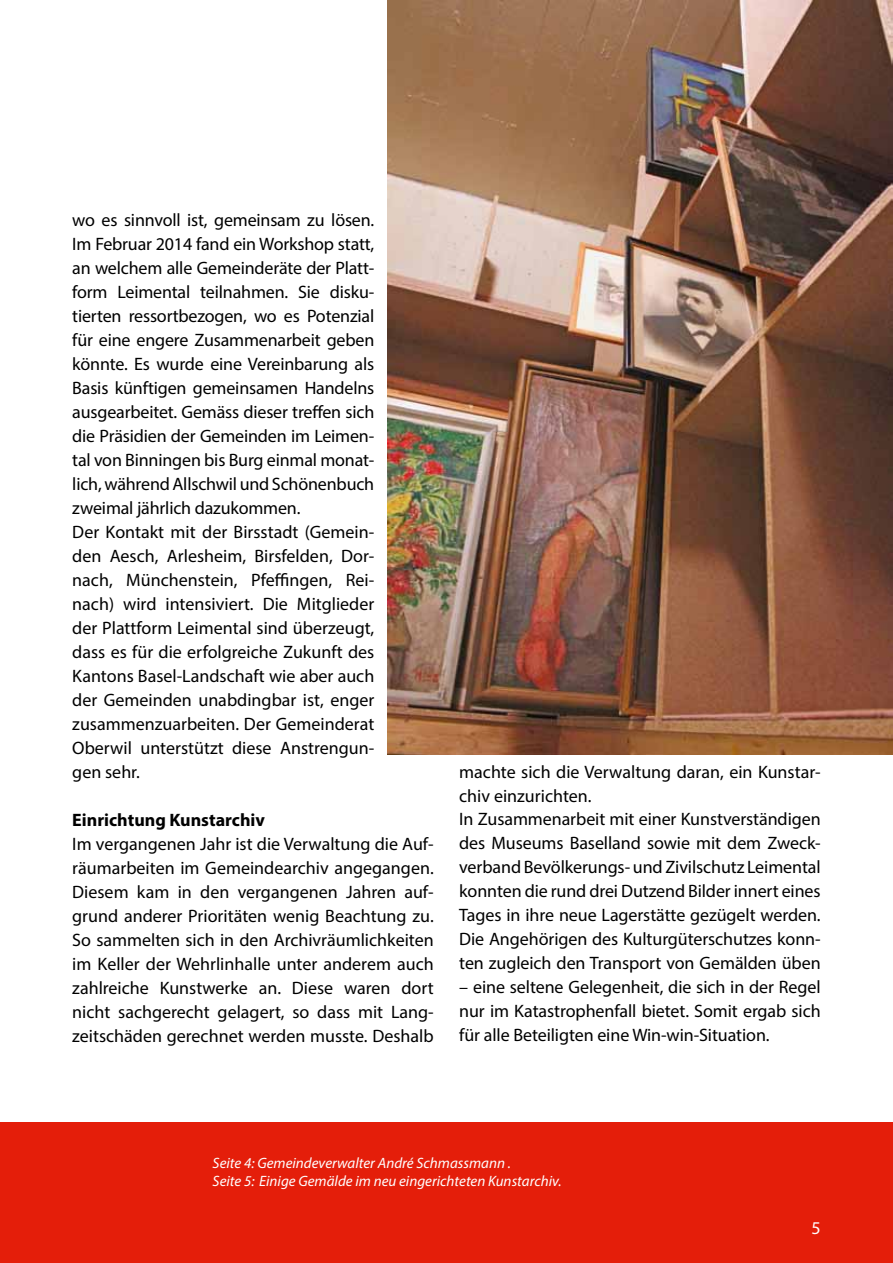
<style>
.page{position:relative;width:893px;height:1263px;background:#fff}
.page>*{position:absolute;margin:0;border:0;box-sizing:border-box;transform-origin:0 0}
.t1{font:18px/24px "Myriad Pro";letter-spacing:-.005em;color:#000}
.t2{font:700 18px "Myriad Pro";color:#000}
.t3{font:18px "Myriad Pro";color:#fff}
.t4{font:italic 15px/18px "Myriad Pro";color:#fff}
</style>
<div class="page">
<div style="left:0;top:1123px;width:893px;height:140px;background:#e41e0a"></div>
<img style="left:387px;top:0;width:506px;height:755px">
<p class="t1" style="left:72px;top:208px;width:304px">wo es sinnvoll ist, gemeinsam zu lösen.<br>Im Februar 2014 fand ein Workshop statt, an welchem alle Gemeinderäte der Platt&shy;form Leimental teilnahmen. Sie disku&shy;tierten ressortbezogen, wo es Potenzial für eine engere Zusammenarbeit geben könnte. Es wurde eine Vereinbarung als Basis künftigen gemeinsamen Handelns ausgearbeitet. Gemäss dieser treffen sich die Präsidien der Gemeinden im Leimen&shy;tal von Binningen bis Burg einmal monat&shy;lich, während Allschwil und Schönenbuch zweimal jährlich dazukommen.<br>Der Kontakt mit der Birsstadt (Gemein&shy;den Aesch, Arlesheim, Birsfelden, Dor&shy;nach, Münchenstein, Pfeffingen, Rei&shy;nach) wird intensiviert. Die Mitglieder der Plattform Leimental sind überzeugt, dass es für die erfolgreiche Zukunft des Kantons Basel-Landschaft wie aber auch der Gemeinden unabdingbar ist, enger zusammenzuarbeiten. Der Gemeinderat Oberwil unterstützt diese Anstrengun&shy;gen sehr.</p>
<p class="t2" style="left:72px;top:808px;width:194px">Einrichtung Kunstarchiv</p>
<p class="t1" style="left:72px;top:831px;width:363px;text-align:justify">Im vergangenen Jahr ist die Verwaltung die Auf&shy;räumarbeiten im Gemeindearchiv angegangen.<br>Diesem kam in den vergangenen Jahren auf&shy;grund anderer Prioritäten wenig Beachtung zu.<br>So sammelten sich in den Archivräumlichkeiten im Keller der Wehrlinhalle unter anderem auch zahlreiche Kunstwerke an. Diese waren dort nicht sachgerecht gelagert, so dass mit Lang&shy;zeitschäden gerechnet werden musste. Deshalb</p>
<p class="t1" style="left:459px;top:759px;width:363px">machte sich die Verwaltung daran, ein Kunstar&shy;chiv einzurichten.<br>In Zusammenarbeit mit einer Kunstverständigen des Museums Baselland sowie mit dem Zweck&shy;verband Bevölkerungs- und Zivilschutz Leimental konnten die rund drei Dutzend Bilder innert eines Tages in ihre neue Lagerstätte gezügelt werden.<br>Die Angehörigen des Kulturgüterschutzes konn&shy;ten zugleich den Transport von Gemälden üben</p>
<p class="t1" style="left:459px;top:975px;width:363px;text-align:justify">– eine seltene Gelegenheit, die sich in der Regel nur im Katastrophenfall bietet. Somit ergab sich für alle Beteiligten eine Win-win-Situation.</p>
<p class="t4" style="left:213px;top:1154px;width:351px">Seite 4: Gemeindeverwalter André Schmassmann .<br>Seite 5: Einige Gemälde im neu eingerichteten Kunstarchiv.</p>
<p class="t3" style="left:811px;top:1217px;width:11px">5</p>
</div>
